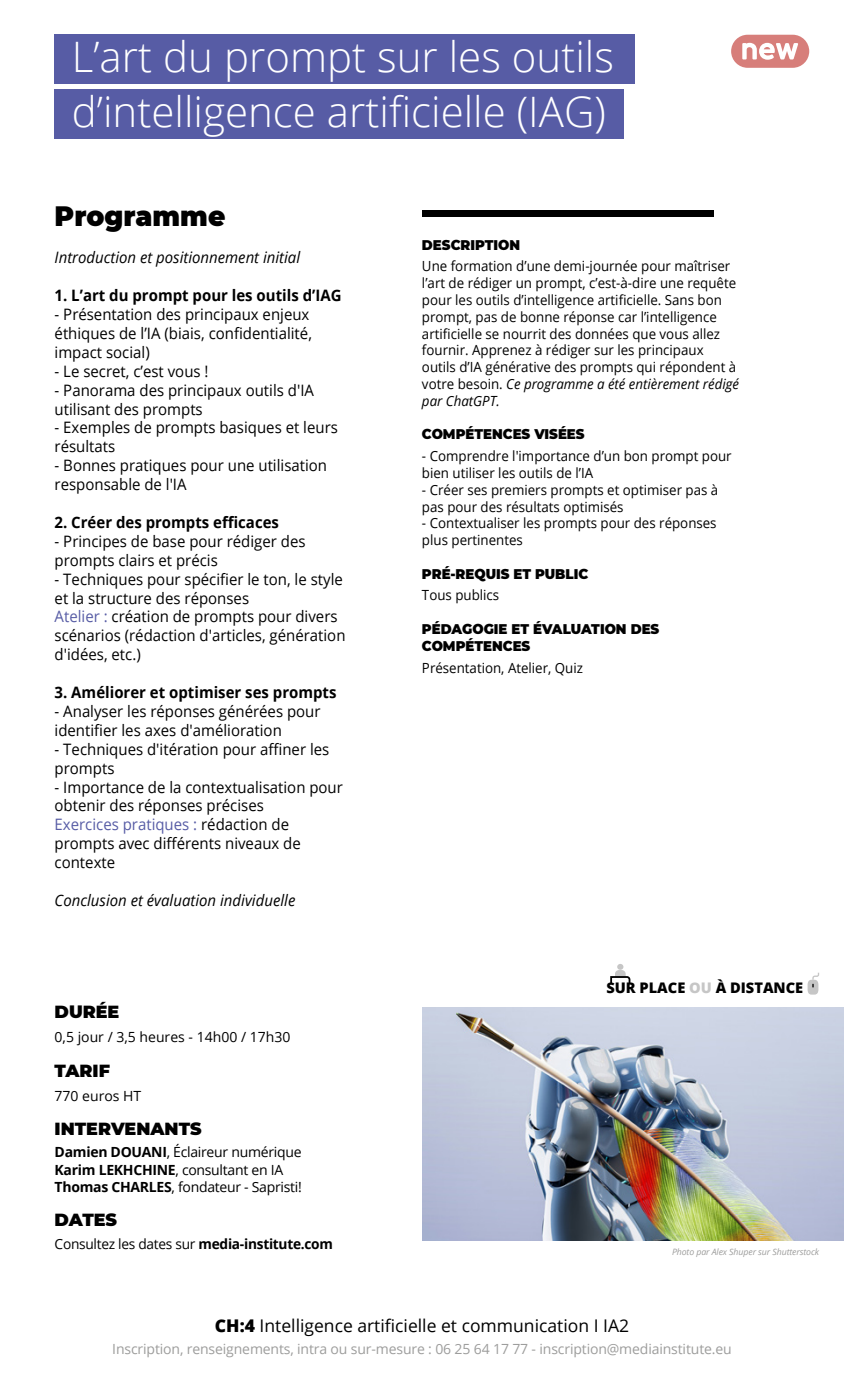
<style>
.page{position:relative;width:844px;height:1389px;background:#fff}
.page>*{position:absolute;margin:0;border:0;box-sizing:border-box;transform-origin:0 0}
.t1{font:300 42px/54.8px "Open Sans";color:#fff}
.t2{font:900 28px "Montserrat";color:#000;scale:.95 1}
.t3{font:17.5px "Open Sans";color:#000}
.t4{font:900 17.5px "Montserrat";color:#000}
.t5{font:15.75px/18.9px "Open Sans";color:#000;scale:.95 1}
.t6{font:700 15.75px "Open Sans";color:#000;scale:.95 1}
.t7{font:italic 15.75px "Open Sans";color:#000;scale:.95 1}
.t8{font:800 14.53px "Open Sans";color:#000}
.t9{font:14px/16.8px "Open Sans";color:#000;scale:.95 1}
.t10{font:14px/17.5px "Open Sans";letter-spacing:-.02em;color:#000}
.t11{font:14px "Open Sans";letter-spacing:-.01em;color:#9d9d9c}
.t12{font:900 14px/16.8px "Montserrat";color:#000;scale:.95 1}
.t13{font:14px "Open Sans";color:#000}
.t14{font:italic 8.75px "Open Sans";letter-spacing:-.01em;color:#9d9d9c}
.s1{color:#575ca5}
.s2{font-weight:700}
.s3{font-style:italic}
.s4{color:#c6c6c6}
.s5{font-weight:800}
</style>
<div class="page">
<div style="left:422px;top:210px;width:291px;height:7px;background:#000"></div>
<img style="left:422px;top:1007px;width:421px;height:233px">
<svg style="left:610px;top:964px;width:21px;height:20px"></svg>
<svg style="left:807px;top:973px;width:12px;height:22px"></svg>
<div style="left:55px;top:34px;width:579px;height:50px;background:#575ca5"></div>
<div style="left:55px;top:89px;width:568px;height:50px;background:#575ca5"></div>
<div style="left:731px;top:35px;width:78px;height:33px;background:#d77e7a;border-radius:17px"></div>
<svg style="left:742px;top:43px;width:55px;height:17px"></svg>
<h1 class="t1" style="left:72px;top:28px;width:543px">L’art du prompt sur les outils d’intelligence artificielle (IAG)</h1>
<h2 class="t2" style="left:55px;top:195px;width:181px">Programme</h2>
<p class="t7" style="left:55px;top:247px;width:260px">Introduction et positionnement initial</p>
<p class="t6" style="left:55px;top:284px;width:303px">1. L’art du prompt pour les outils d’IAG</p>
<p class="t5" style="left:55px;top:304px;width:272px">- Présentation des principaux enjeux éthiques de l’IA (biais, confidentialité, impact social)</p>
<p class="t5" style="left:55px;top:361px;width:163px">- Le secret, c’est vous !</p>
<p class="t5" style="left:55px;top:380px;width:274px">- Panorama des principaux outils d'IA utilisant des prompts</p>
<p class="t5" style="left:55px;top:418px;width:299px">- Exemples de prompts basiques et leurs résultats</p>
<p class="t5" style="left:55px;top:456px;width:288px">- Bonnes pratiques pour une utilisation responsable de l'IA</p>
<p class="t6" style="left:55px;top:511px;width:238px">2. Créer des prompts efficaces</p>
<p class="t5" style="left:55px;top:531px;width:266px">- Principes de base pour rédiger des prompts clairs et précis</p>
<p class="t5" style="left:55px;top:569px;width:307px">- Techniques pour spécifier le ton, le style et la structure des réponses<br><span class="s1">Atelier :</span> création de prompts pour divers scénarios (rédaction d'articles, génération d'idées, etc.)</p>
<p class="t6" style="left:55px;top:681px;width:298px">3. Améliorer et optimiser ses prompts</p>
<p class="t5" style="left:55px;top:701px;width:281px">- Analyser les réponses générées pour identifier les axes d'amélioration</p>
<p class="t5" style="left:55px;top:739px;width:290px">- Techniques d'itération pour affiner les prompts</p>
<p class="t5" style="left:55px;top:777px;width:305px">- Importance de la contextualisation pour obtenir des réponses précises<br><span class="s1">Exercices pratiques :</span> rédaction de prompts avec différents niveaux de contexte</p>
<p class="t7" style="left:55px;top:889px;width:255px">Conclusion et évaluation individuelle</p>
<p class="t4" style="left:55px;top:999px;width:66px">DURÉE</p>
<p class="t13" style="left:55px;top:1028px;width:237px">0,5 jour / 3,5 heures - 14h00 / 17h30</p>
<p class="t4" style="left:55px;top:1057px;width:57px">TARIF</p>
<p class="t13" style="left:55px;top:1086px;width:88px">770 euros HT</p>
<p class="t4" style="left:55px;top:1115px;width:148px">INTERVENANTS</p>
<p class="t10" style="left:55px;top:1143px;width:249px"><span class="s2">Damien DOUANI</span>, Éclaireur numérique<br><span class="s2">Karim LEKHCHINE</span>, consultant en IA<br><span class="s2">Thomas CHARLES</span>, fondateur - Sapristi!</p>
<p class="t4" style="left:55px;top:1207px;width:64px">DATES</p>
<p class="t10" style="left:55px;top:1235px;width:280px">Consultez les dates sur <span class="s2">media-institute.com</span></p>
<p class="t12" style="left:422px;top:235px;width:105px">DESCRIPTION</p>
<p class="t9" style="left:422px;top:258px;width:335px">Une formation d’une demi-journée pour maîtriser l’art de rédiger un prompt, c’est-à-dire une requête pour les outils d’intelligence artificielle. Sans bon prompt, pas de bonne réponse car l’intelligence artificielle se nourrit des données que vous allez fournir. Apprenez à rédiger sur les principaux outils d’IA générative des prompts qui répondent à votre besoin. <span class="s3">Ce programme a été entièrement rédigé par ChatGPT.</span></p>
<p class="t12" style="left:422px;top:425px;width:173px">COMPÉTENCES VISÉES</p>
<p class="t9" style="left:422px;top:447px;width:327px">- Comprendre l'importance d’un bon prompt pour bien utiliser les outils de l’IA</p>
<p class="t9" style="left:422px;top:481px;width:313px">- Créer ses premiers prompts et optimiser pas à pas pour des résultats optimisés</p>
<p class="t9" style="left:422px;top:514px;width:311px">- Contextualiser les prompts pour des réponses plus pertinentes</p>
<p class="t12" style="left:422px;top:564px;width:176px">PRÉ-REQUIS ET PUBLIC</p>
<p class="t9" style="left:422px;top:587px;width:83px">Tous publics</p>
<p class="t12" style="left:422px;top:620px;width:251px">PÉDAGOGIE ET ÉVALUATION DES<br>COMPÉTENCES</p>
<p class="t9" style="left:422px;top:659px;width:171px">Présentation, Atelier, Quiz</p>
<p class="t8" style="left:606px;top:977px;width:198px">SUR PLACE <span class="s4">OU</span> À DISTANCE</p>
<p class="t14" style="left:671px;top:1245px;width:149px">Photo par Alex Shuper sur Shutterstock</p>
<p class="t3" style="left:215px;top:1314px;width:415px"><span class="s5">CH:4</span> Intelligence artificielle et communication I IA2</p>
<p class="t11" style="left:112px;top:1340px;width:620px">Inscription, renseignements, intra ou sur-mesure : 06 25 64 17 77 - inscription@mediainstitute.eu</p>
</div>
